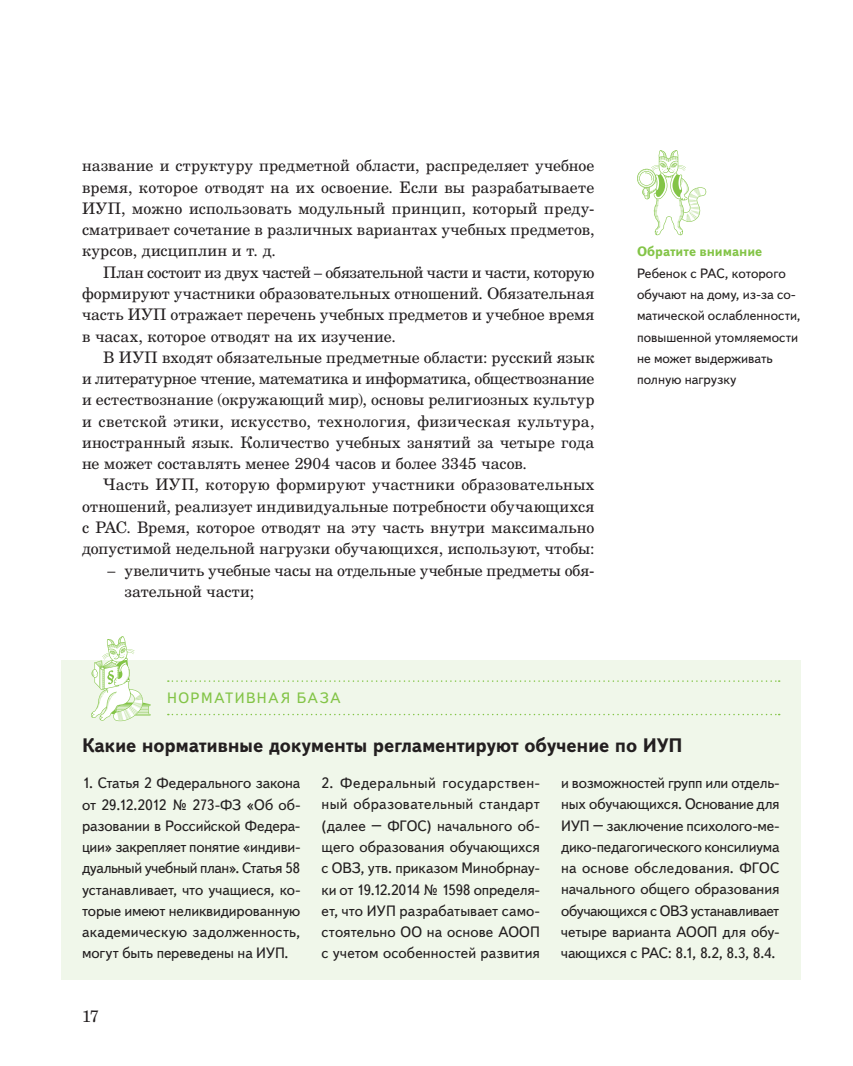
<style>
.page{position:relative;width:853px;height:1066px;background:#fff}
.page>*{position:absolute;margin:0;border:0;box-sizing:border-box;transform-origin:0 0}
.t1{font:700 19.5px "Text Book C";letter-spacing:-.015em;color:#231f20}
.t2{font:16.5px "Century Schlbk Cyr";color:#231f20}
.t3{font:15.9px/21.3px "Century Schlbk Cyr";letter-spacing:.005em;color:#231f20}
.t4{font:15.9px "Century Schlbk Cyr";letter-spacing:-.015em;color:#231f20}
.t5{font:15.9px "Century Schlbk Cyr";letter-spacing:.03em;color:#231f20}
.t6{font:15px/21.3px "Text Book C";letter-spacing:.005em;color:#231f20;text-align:justify}
.t7{font:15px "Text Book C";letter-spacing:.095em;color:#83c447}
.t8{font:13.5px/21.3px "Text Book C";color:#231f20}
.s1{font-weight:700;color:#83c447}
</style>
<div class="page">
<svg style="left:637px;top:150px;width:69px;height:85px"></svg>
<div style="left:61px;top:660px;width:740px;height:319px;background:#f0f7ea"></div>
<svg style="left:168px;top:680px;width:612px;height:2px"></svg>
<svg style="left:168px;top:713px;width:612px;height:2px"></svg>
<svg style="left:91px;top:636px;width:60px;height:85px"></svg>
<p class="t3" style="left:82px;top:156px;width:514px">название и структуру предметной области, распределяет учебное</p>
<p class="t3" style="left:82px;top:178px;width:514px">время, которое отводят на их освоение. Если вы разрабатываете</p>
<p class="t3" style="left:82px;top:199px;width:514px">ИУП, можно использовать модульный принцип, который преду-</p>
<p class="t3" style="left:82px;top:220px;width:514px">сматривает сочетание в различных вариантах учебных предметов,</p>
<p class="t3" style="left:82px;top:241px;width:195px">курсов, дисциплин и т. д.</p>
<p class="t4" style="left:103px;top:266px;width:493px">План состоит из двух частей – обязательной части и части, которую</p>
<p class="t3" style="left:82px;top:284px;width:514px">формируют участники образовательных отношений. Обя за тельная</p>
<p class="t3" style="left:82px;top:305px;width:514px">часть ИУП отражает перечень учебных предметов и учебное время</p>
<p class="t3" style="left:82px;top:326px;width:315px">в часах, которое отводят на их изучение.</p>
<p class="t3" style="left:103px;top:348px;width:493px">В ИУП входят обязательные предметные области: русский язык</p>
<p class="t4" style="left:82px;top:372px;width:514px">и литературное чтение, математика и информатика, обществознание</p>
<p class="t3" style="left:82px;top:390px;width:514px">и естествознание (окружающий мир), основы религиозных культур</p>
<p class="t5" style="left:82px;top:414px;width:514px">и светской этики, искусство, технология, физическая культура,</p>
<p class="t3" style="left:82px;top:433px;width:514px">иностранный язык. Количество учебных занятий за четыре года</p>
<p class="t3" style="left:82px;top:454px;width:446px">не может составлять менее 2904 часов и более 3345 часов.</p>
<p class="t3" style="left:103px;top:475px;width:493px">Часть ИУП, которую формируют участники образовательных</p>
<p class="t3" style="left:82px;top:497px;width:514px">отношений, реализует индивидуальные потребности обучающихся</p>
<p class="t3" style="left:82px;top:518px;width:514px">с РАС. Время, которое отводят на эту часть внутри максимально</p>
<p class="t3" style="left:82px;top:539px;width:514px">допустимой недельной нагрузки обучающихся, используют, чтобы:</p>
<p class="t3" style="left:125px;top:560px;width:471px;text-indent:-17px">– увеличить учебные часы на отдельные учебные предметы обя&shy;зательной части;</p>
<p class="t8" style="left:637px;top:242px;width:165px"><span class="s1">Обратите внимание<br></span>Ребенок с РАС, которого обучают на дому, из-за со&shy;матической ослабленности, повышенной утомляемости не может выдерживать полную нагрузку</p>
<p class="t7" style="left:167px;top:693px;width:175px">НОРМАТИВНАЯ БАЗА</p>
<p class="t1" style="left:82px;top:738px;width:602px">Какие нормативные документы регламентируют обучение по ИУП</p>
<p class="t6" style="left:82px;top:774px;width:220px">1. Статья 2 Федерального закона от 29.12.2012 № 273-ФЗ «Об об&shy;разовании в Российской Федера&shy;ции» закрепляет понятие «индиви&shy;дуальный учебный план». Ста тья 58 устанавливает, что учащиеся, ко&shy;торые имеют неликвидированную академическую задолженность, могут быть переведены на ИУП.</p>
<p class="t6" style="left:322px;top:774px;width:220px">2. Федеральный государствен&shy;ный образовательный стандарт (далее – ФГОС) начального об&shy;щего образования обучающихся с ОВЗ, утв. приказом Минобрнау&shy;ки от 19.12.2014 № 1598 определя&shy;ет, что ИУП разрабатывает само&shy;стоятельно ОО на основе АООП с учетом особенностей развития</p>
<p class="t6" style="left:561px;top:774px;width:220px">и возможностей групп или отдель&shy;ных обучающихся. Основание для ИУП – заключение психолого-ме&shy;дико-педагогического консилиума на основе обследования. ФГОС начального общего образования обучающихся с ОВЗ устанавливает четыре варианта АООП для обу&shy;чающихся с РАС: 8.1, 8.2, 8.3, 8.4.</p>
<p class="t2" style="left:82px;top:1009px;width:18px">17</p>
</div>
